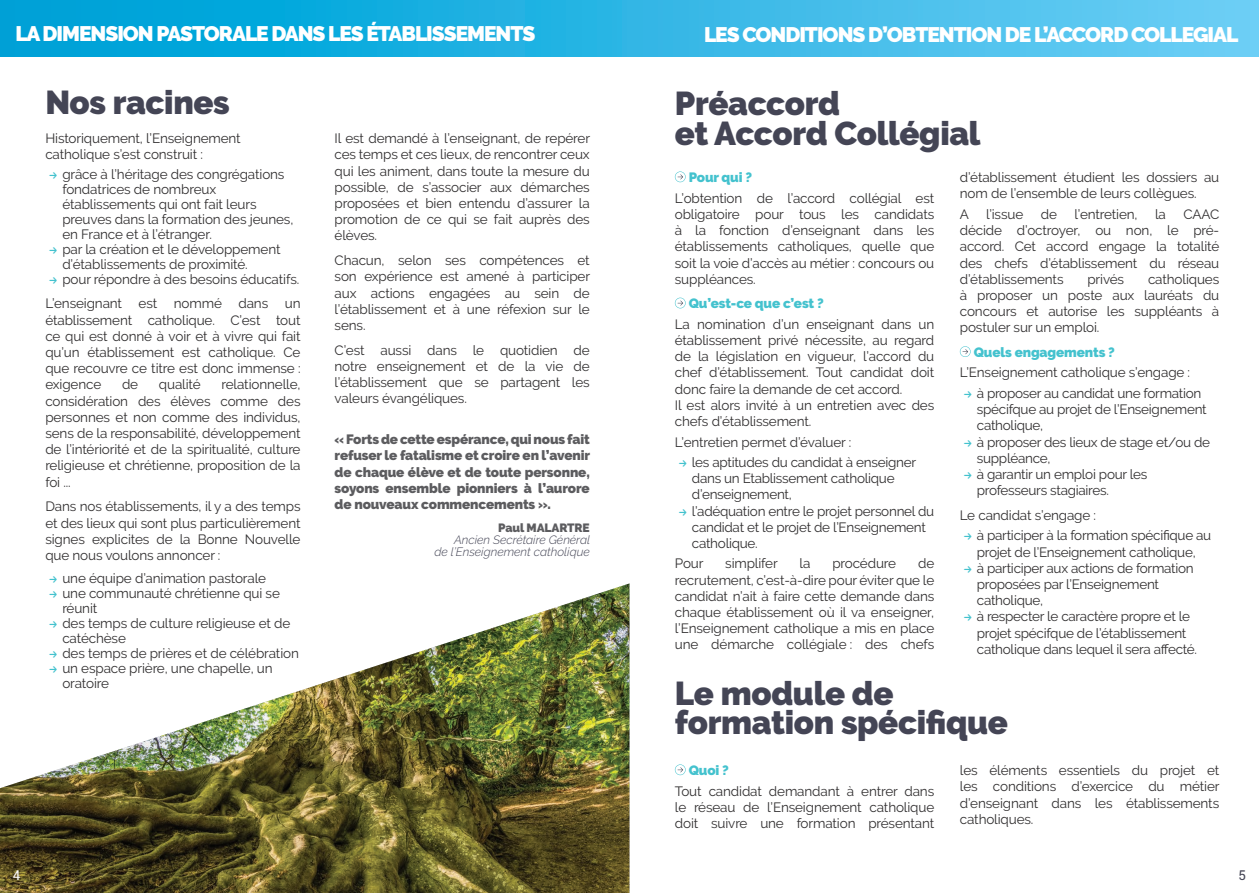
<style>
.page{position:relative;width:1259px;height:893px;background:#fff}
.page>*{position:absolute;margin:0;border:0;box-sizing:border-box;transform-origin:0 0}
.t1{font:900 33px/30px "Raleway";letter-spacing:-.01em;color:#444555}
.t2{font:900 21px "Raleway";letter-spacing:-.05em;color:#fff}
.t3{font:13.5px/16.2px "Raleway";letter-spacing:-.01em;color:#312f30;text-align:justify}
.t4{font:900 13.5px/16.2px "Raleway";letter-spacing:-.01em;color:#5c5c5f;text-align:justify}
.t5{font:900 13.5px "Raleway";letter-spacing:-.01em;color:#44c2ce}
.t6{font:13.5px "Roboto";color:#444555}
.t7{font:13.5px "Roboto";color:#fff}
.t8{font:italic 300 12px/12px "Raleway";color:#444555;text-align:right}
.t9{font:900 12px "Raleway";letter-spacing:-.01em;color:#5c5c5f}
</style>
<div class="page">
<div style="left:0;top:0;width:1259px;height:56px;background:linear-gradient(to right,#009fd6,#6dcef5)"></div>
<svg style="left:675px;top:171px;width:10px;height:11px"></svg>
<svg style="left:675px;top:298px;width:10px;height:10px"></svg>
<svg style="left:960px;top:346px;width:10px;height:11px"></svg>
<svg style="left:675px;top:764px;width:10px;height:11px"></svg>
<img style="left:0;top:583px;width:629px;height:310px">
<svg style="left:50px;top:592px;width:7px;height:6px"></svg>
<svg style="left:50px;top:622px;width:7px;height:6px"></svg>
<svg style="left:50px;top:652px;width:7px;height:6px"></svg>
<svg style="left:50px;top:667px;width:7px;height:6px"></svg>
<h2 class="t2" style="left:15px;top:22px;width:521px">LA DIMENSION PASTORALE DANS LES ÉTABLISSEMENTS</h2>
<h1 class="t1" style="left:45px;top:88px;width:186px">Nos racines</h1>
<p class="t3" style="left:45px;top:130px;width:197px">Historiquement, l’Enseignement catholique s’est construit :</p>
<p class="t3" style="left:62px;top:166px;width:238px;line-height:15px;text-align:left">grâce à l’héritage des congrégations fondatrices de nombreux établissements qui ont fait leurs preuves dans la formation des jeunes, en France et à l’étranger.<br>par la création et le développement d’établissements de proximité.<br>pour répondre à des besoins éducatifs.</p>
<p class="t3" style="left:45px;top:295px;width:257px">L’enseignant est nommé dans un établissement catholique. C’est tout ce qui est donné à voir et à vivre qui fait qu’un établissement est catholique. Ce que recouvre ce titre est donc immense : exigence</p>
<p class="t3" style="left:45px;top:376px;width:257px;text-indent:176px">relationnelle, considération des élèves comme des personnes et non comme des individus, sens de la responsabilité, développement de l’intériorité et de la spiritualité, culture religieuse et chrétienne, proposition de la foi ...</p>
<p class="t3" style="left:45px;top:498px;width:257px">Dans nos établissements, il y a des temps et des lieux qui sont plus particulièrement signes explicites de la Bonne Nouvelle que nous voulons annoncer :</p>
<p class="t3" style="left:62px;top:571px;width:238px;line-height:15px;text-align:left">une équipe d’animation pastorale<br>une communauté chrétienne qui se réunit<br>des temps de culture religieuse et de catéchèse<br>des temps de prières et de célébration un espace prière, une chapelle, un oratoire</p>
<p class="t3" style="left:122px;top:376px;width:18px">de</p>
<p class="t3" style="left:159px;top:376px;width:43px">qualité</p>
<p class="t3" style="left:334px;top:130px;width:257px">Il est demandé à l’enseignant, de repérer ces temps et ces lieux, de rencontrer ceux qui les animent, dans toute la mesure du possible, de s’associer aux démarches proposées et bien entendu d’assurer la promotion de ce qui se fait auprès des élèves.</p>
<p class="t3" style="left:334px;top:252px;width:257px">Chacun, selon ses compétences et son expérience est amené à participer aux actions engagées au sein de l’établissement et à une réfexion sur le sens.</p>
<p class="t3" style="left:334px;top:342px;width:257px">C’est aussi dans le quotidien de notre enseignement et de la vie de l’établissement que se partagent les valeurs évangéliques.</p>
<p class="t4" style="left:334px;top:431px;width:257px">« Forts de cette espérance, qui nous fait refuser le fatalisme et croire en l’avenir de chaque élève et de toute personne, soyons ensemble pionniers à l’aurore de nouveaux commencements ».</p>
<p class="t9" style="left:498px;top:521px;width:93px">Paul MALARTRE</p>
<p class="t8" style="left:434px;top:534px;width:157px">Ancien Secrétaire Général<br>de l’Enseignement catholique</p>
<p class="t7" style="left:13px;top:866px;width:9px">4</p>
<h2 class="t2" style="left:704px;top:23px;width:536px">LES CONDITIONS D’OBTENTION DE L’ACCORD COLLEGIAL</h2>
<h1 class="t1" style="left:675px;top:88px;width:307px">Préaccord<br>et Accord Collégial</h1>
<p class="t5" style="left:689px;top:170px;width:65px">Pour qui ?</p>
<p class="t3" style="left:675px;top:190px;width:261px">L’obtention de l’accord collégial est obligatoire pour tous les candidats à la fonction d’enseignant dans les établissements catholiques, quelle que soit la voie d’accès au métier : concours ou suppléances.</p>
<p class="t5" style="left:689px;top:296px;width:136px">Qu’est-ce que c’est ?</p>
<p class="t3" style="left:675px;top:316px;width:261px;text-align:left">La nomination d’un enseignant dans un établissement privé nécessite, au regard de la législation en vigueur, l’accord du chef d’établissement. Tout candidat doit donc faire la demande de cet accord.<br>Il est alors invité à un entretien avec des chefs d’établissement.</p>
<p class="t3" style="left:692px;top:432px;width:226px;line-height:20.4px;text-indent:-17px">L’entretien permet d’évaluer :<br>les aptitudes du candidat à enseigner</p>
<p class="t3" style="left:692px;top:470px;width:244px;text-align:left">dans un Etablissement catholique d’enseignement,<br>l’adéquation entre le projet personnel du candidat et le projet de l’Enseignement catholique.</p>
<p class="t3" style="left:675px;top:556px;width:30px">Pour</p>
<p class="t3" style="left:725px;top:556px;width:54px">simplifer</p>
<p class="t3" style="left:799px;top:556px;width:12px">la</p>
<p class="t3" style="left:832px;top:556px;width:65px">procédure</p>
<p class="t3" style="left:960px;top:169px;width:261px">d’établissement étudient les dossiers au nom de l’ensemble de leurs collègues.</p>
<p class="t3" style="left:960px;top:206px;width:11px">A</p>
<p class="t3" style="left:986px;top:206px;width:39px">l’issue</p>
<p class="t3" style="left:1040px;top:206px;width:18px">de</p>
<p class="t3" style="left:1074px;top:206px;width:65px">l’entretien,</p>
<p class="t3" style="left:1155px;top:206px;width:12px">la</p>
<p class="t3" style="left:960px;top:206px;width:261px;text-indent:223px">CAAC décide d’octroyer, ou non, le pré&shy;accord. Cet accord engage la totalité des chefs d’établissement du réseau d’établissements</p>
<p class="t3" style="left:960px;top:271px;width:261px;text-indent:188px">catholiques à proposer un poste aux lauréats du concours et autorise les suppléants à postuler sur un emploi.</p>
<p class="t5" style="left:973px;top:344px;width:143px">Quels engagements ?</p>
<p class="t3" style="left:977px;top:362px;width:226px;line-height:20.4px;text-indent:-17px">L’Enseignement catholique s’engage :<br>à proposer au candidat une formation</p>
<p class="t3" style="left:977px;top:401px;width:235px;text-align:left">spécifque au projet de l’Enseignement catholique,<br>à proposer des lieux de stage et/ou de suppléance,<br>à garantir un emploi pour les professeurs stagiaires.</p>
<p class="t3" style="left:977px;top:505px;width:236px;line-height:20.4px;text-indent:-17px">Le candidat s’engage :<br>à participer à la formation spécifique au</p>
<p class="t3" style="left:977px;top:544px;width:222px;text-align:left">projet de l’Enseignement catholique, à participer aux actions de formation proposées par l’Enseignement catholique,<br>à respecter le caractère propre et le projet spécifque de l’établissement catholique dans lequel il sera affecté.</p>
<h1 class="t1" style="left:675px;top:679px;width:334px;line-height:28.5px">Le module de formation spécifique</h1>
<p class="t5" style="left:689px;top:763px;width:42px">Quoi ?</p>
<p class="t3" style="left:675px;top:783px;width:261px">Tout candidat demandant à entrer dans le réseau de l’Enseignement catholique doit suivre une formation présentant</p>
<p class="t3" style="left:1087px;top:271px;width:38px">privés</p>
<p class="t3" style="left:675px;top:556px;width:261px;text-indent:243px">de recrutement, c’est-à-dire pour éviter que le candidat n’ait à faire cette demande dans chaque établissement où il va enseigner, l’Enseignement catholique a mis en place une démarche collégiale : des chefs</p>
<p class="t3" style="left:960px;top:762px;width:261px">les éléments essentiels du projet et les conditions d’exercice du métier d’enseignant dans les établissements catholiques.</p>
<p class="t6" style="left:1238px;top:866px;width:9px">5</p>
</div>
